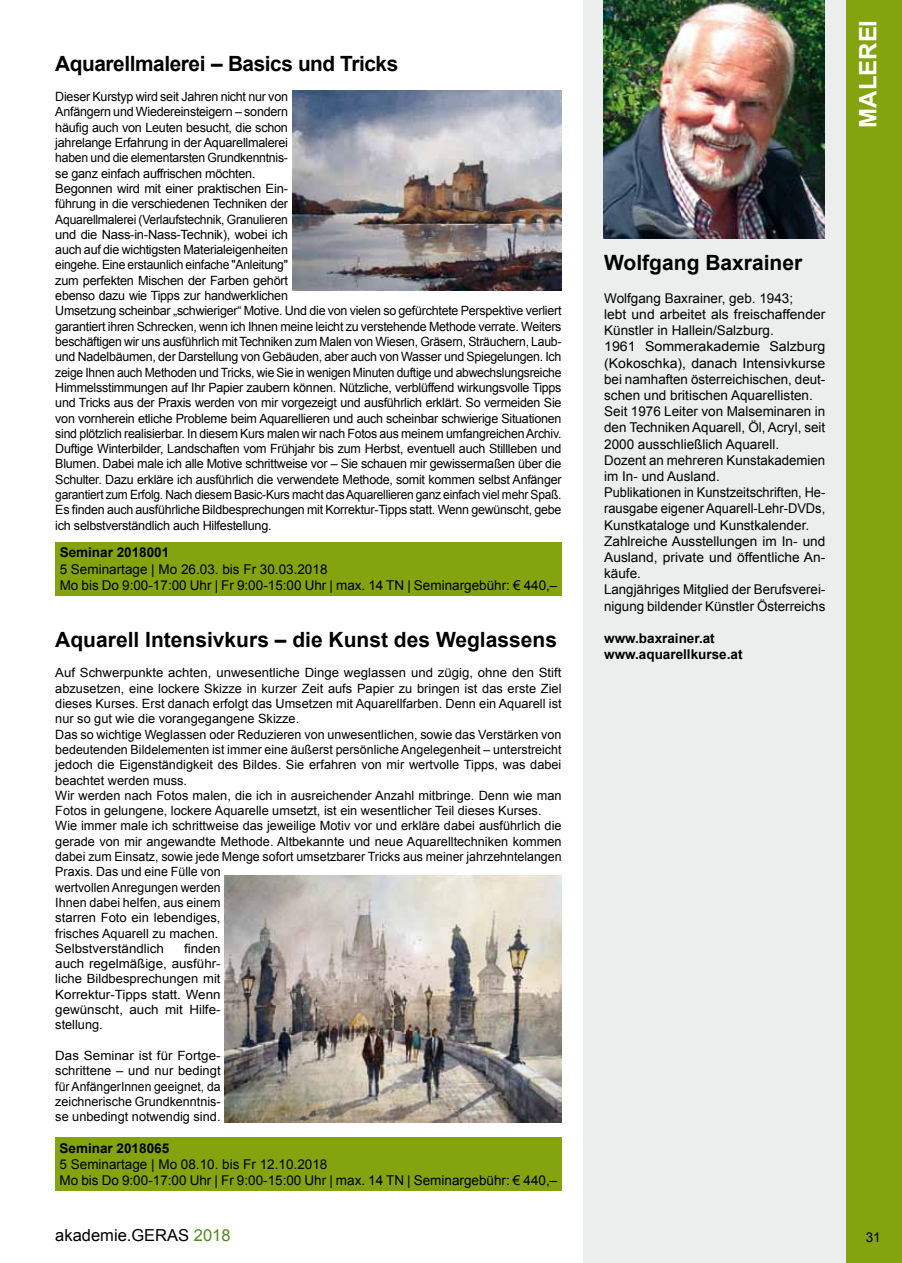
<style>
.page{position:relative;width:902px;height:1263px;background:#fff}
.page>*{position:absolute;margin:0;border:0;box-sizing:border-box;transform-origin:0 0}
.t1{font:700 24px "Arial";color:#fff}
.t2{font:700 21px "Arial";color:#000}
.t3{font:700 21px "Arial";letter-spacing:-.02em;color:#000}
.t4{font:16.5px "Arial";color:#000}
.t5{font:13.5px/16.2px "Arial";color:#000}
.t6{font:700 13.5px/16.2px "Arial";color:#000}
.t7{font:12.75px/15.3px "Arial";letter-spacing:-.02em;color:#000}
.t8{font:12.75px/15.3px "Arial";color:#000}
.t9{font:12.75px/15.3px "Arial";letter-spacing:-.02em;color:#000;text-align:justify;scale:1.05 1}
.s1{color:#508a1f}
</style>
<div class="page">
<div style="left:583px;top:0;width:266px;height:1263px;background:#eceded"></div>
<div style="left:846px;top:0;width:55px;height:1263px;background:#83a30f"></div>
<img style="left:225px;top:876px;width:336px;height:246px">
<img style="left:292px;top:90px;width:269px;height:200px">
<img style="left:603px;top:0;width:221px;height:239px">
<div style="left:55px;top:542px;width:506px;height:53px;background:#83a30f"></div>
<div style="left:55px;top:1137px;width:506px;height:54px;background:#83a30f"></div>
<h2 class="t3" style="left:55px;top:48px;width:344px">Aquarellmalerei – Basics und Tricks</h2>
<p class="t7" style="left:55px;top:89px;width:507px">Dieser Kurstyp wird seit Jahren nicht nur von<br>Anfängern und Wiedereinsteigern – sondern<br>häufig auch von Leuten besucht, die schon<br>jahrelange Erfahrung in der Aquarellmalerei<br>haben und die elementarsten Grundkenntnis-<br>se ganz einfach auffrischen möchten.<br>Begonnen wird mit einer praktischen Ein-<br>führung in die verschiedenen Techniken der<br>Aquarellmalerei (Verlaufstechnik, Granulieren<br>und die Nass-in-Nass-Technik), wobei ich<br>auch auf die wichtigsten Materialeigenheiten<br>eingehe. Eine erstaunlich einfache "Anleitung"<br>zum perfekten Mischen der Farben gehört<br>ebenso dazu wie Tipps zur handwerklichen<br>Umsetzung scheinbar „schwieriger“ Motive. Und die von vielen so gefürchtete Perspektive verliert garantiert ihren Schrecken, wenn ich Ihnen meine leicht zu verstehende Methode verrate. Weiters beschäftigen wir uns ausführlich mit Techniken zum Malen von Wiesen, Gräsern, Sträuchern, Laub&shy;und Nadelbäumen, der Darstellung von Gebäuden, aber auch von Wasser und Spiegelungen. Ich zeige Ihnen auch Methoden und Tricks, wie Sie in wenigen Minuten duftige und abwechslungsreiche Himmelsstimmungen auf Ihr Papier zaubern können. Nützliche, verblüffend wirkungsvolle Tipps und Tricks aus der Praxis werden von mir vorgezeigt und ausführlich erklärt. So vermeiden Sie von vornherein etliche Probleme beim Aquarellieren und auch scheinbar schwierige Situationen sind plötzlich realisierbar. In diesem Kurs malen wir nach Fotos aus meinem umfangreichen Archiv.<br>Duftige Winterbilder, Landschaften vom Frühjahr bis zum Herbst, eventuell auch Stillleben und Blumen. Dabei male ich alle Motive schrittweise vor – Sie schauen mir gewissermaßen über die Schulter. Dazu erkläre ich ausführlich die verwendete Methode, somit kommen selbst Anfänger garantiert zum Erfolg. Nach diesem Basic-Kurs macht das Aquarellieren ganz einfach viel mehr Spaß.<br>Es finden auch ausführliche Bildbesprechungen mit Korrektur-Tipps statt. Wenn gewünscht, gebe ich selbstverständlich auch Hilfestellung.</p>
<p class="t6" style="left:60px;top:545px;width:111px">Seminar 2018001</p>
<p class="t5" style="left:60px;top:561px;width:499px">5 Seminartage | Mo 26.03. bis Fr 30.03.2018<br>Mo bis Do 9:00-17:00 Uhr | Fr 9:00-15:00 Uhr | max. 14 TN | Seminargebühr: € 440,–</p>
<h2 class="t2" style="left:55px;top:625px;width:503px">Aquarell Intensivkurs – die Kunst des Weglassens</h2>
<p class="t8" style="left:55px;top:665px;width:507px">Auf Schwerpunkte achten, unwesentliche Dinge weglassen und zügig, ohne den Stift abzusetzen, eine lockere Skizze in kurzer Zeit aufs Papier zu bringen ist das erste Ziel dieses Kurses. Erst danach erfolgt das Umsetzen mit Aquarellfarben. Denn ein Aquarell ist nur so gut wie die vorangegangene Skizze.<br>Das so wichtige Weglassen oder Reduzieren von unwesentlichen, sowie das Verstärken von bedeutenden Bildelementen ist immer eine äußerst persönliche Angelegenheit – unterstreicht jedoch die Eigenständigkeit des Bildes. Sie erfahren von mir wertvolle Tipps, was dabei beachtet werden muss.<br>Wir werden nach Fotos malen, die ich in ausreichender Anzahl mitbringe. Denn wie man Fotos in gelungene, lockere Aquarelle umsetzt, ist ein wesentlicher Teil dieses Kurses.<br>Wie immer male ich schrittweise das jeweilige Motiv vor und erkläre dabei ausführlich die gerade von mir angewandte Methode. Altbekannte und neue Aquarelltechniken kommen dabei zum Einsatz, sowie jede Menge sofort umsetzbarer Tricks aus meiner jahrzehntelangen Praxis. Das und eine Fülle von<br>wertvollen Anregungen werden<br>Ihnen dabei helfen, aus einem<br>starren Foto ein lebendiges,<br>frisches Aquarell zu machen.<br>Selbstverständlich</p>
<p class="t9" style="left:55px;top:940px;width:159px;text-indent:129px">finden auch regelmäßige, ausführ&shy;liche Bildbesprechungen mit Korrektur-Tipps statt. Wenn gewünscht, auch mit Hilfe&shy;stellung.</p>
<p class="t9" style="left:55px;top:1048px;width:159px">Das Seminar ist für Fortge&shy;schrittene – und nur bedingt für AnfängerInnen geeignet, da zeichnerische Grundkenntnis&shy;se unbedingt notwendig sind.</p>
<p class="t6" style="left:60px;top:1140px;width:111px">Seminar 2018065</p>
<p class="t5" style="left:60px;top:1156px;width:499px">5 Seminartage | Mo 08.10. bis Fr 12.10.2018<br>Mo bis Do 9:00-17:00 Uhr | Fr 9:00-15:00 Uhr | max. 14 TN | Seminargebühr: € 440,–</p>
<p class="t4" style="left:55px;top:1223px;width:177px">akademie.GERAS <span class="s1">2018</span></p>
<h1 class="t1" style="left:851px;top:128px;width:109px;rotate:-90deg">MALEREI</h1>
<h2 class="t2" style="left:604px;top:248px;width:199px">Wolfgang Baxrainer</h2>
<p class="t5" style="left:604px;top:290px;width:223px">Wolfgang Baxrainer, geb. 1943;<br>lebt und arbeitet als freischaffender Künstler in Hallein/Salzburg.<br>1961 Sommerakademie Salzburg (Kokoschka), danach Intensivkurse bei namhaften österreichischen, deut&shy;schen und britischen Aquarellisten.<br>Seit 1976 Leiter von Malseminaren in den Techniken Aquarell, Öl, Acryl, seit 2000 ausschließlich Aquarell.<br>Dozent an mehreren Kunstakademien im In- und Ausland.<br>Publikationen in Kunstzeitschriften, He&shy;rausgabe eigener Aquarell-Lehr-DVDs, Kunstkataloge und Kunstkalender.<br>Zahlreiche Ausstellungen im In- und Ausland, private und öffentliche An&shy;käufe.<br>Langjähriges Mitglied der Berufsverei&shy;nigung bildender Künstler Österreichs</p>
<p class="t6" style="left:604px;top:630px;width:140px">www.baxrainer.at www.aquarellkurse.at</p>
<p class="t5" style="left:865px;top:1229px;width:17px">31</p>
</div>
